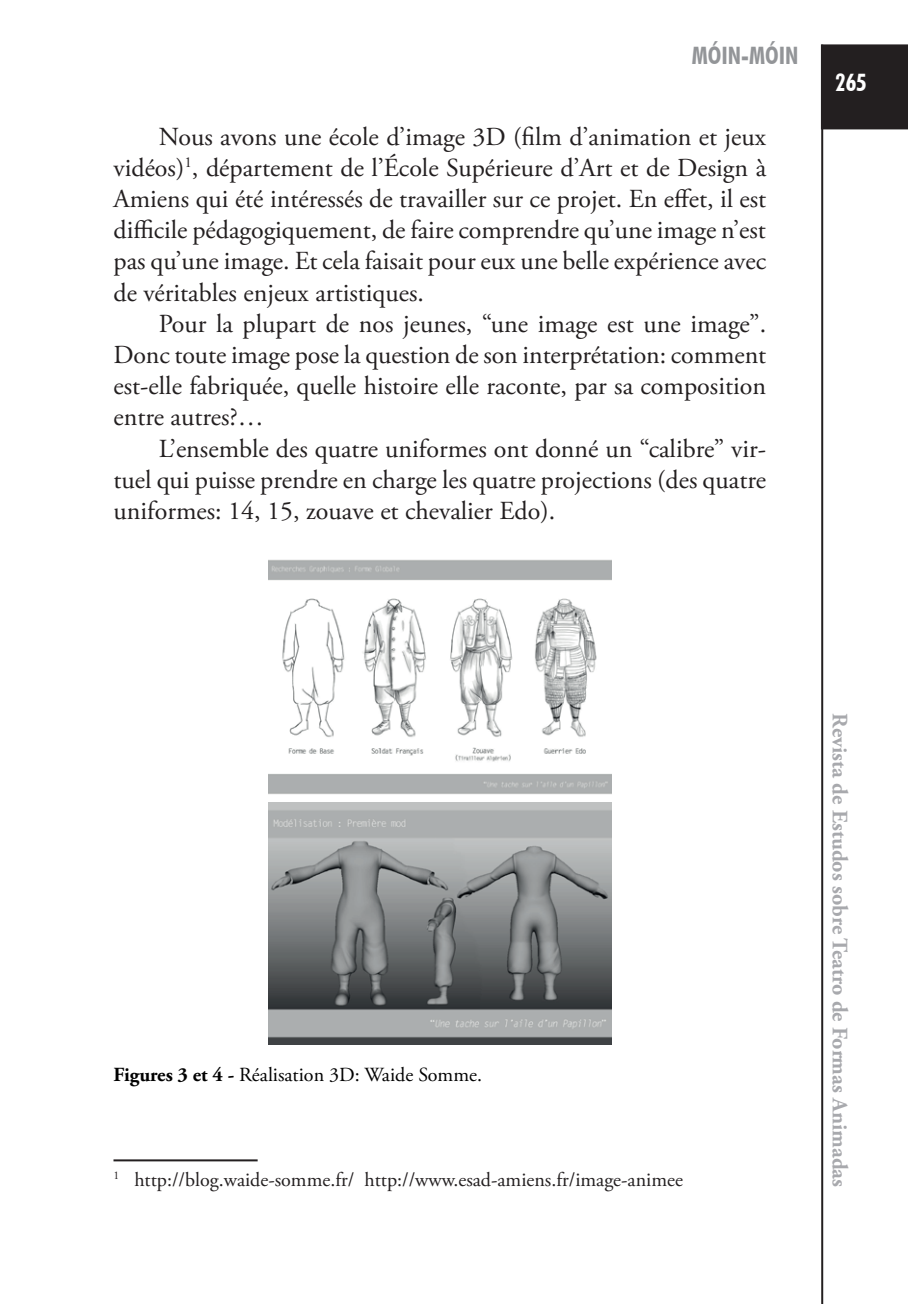
<style>
.page{position:relative;width:908px;height:1304px;background:#fff}
.page>*{position:absolute;margin:0;border:0;box-sizing:border-box;transform-origin:0 0}
.t1{font:26px/31.2px "Adobe Garamond Pro";color:#231f20;text-align:justify}
.t2{font:700 condensed 24px "Futura BT";color:#939598}
.t3{font:700 condensed 24px "Futura BT";color:#fff}
.t4{font:700 22px "Adobe Garamond Pro";color:#a8a9ad}
.t5{font:20px "Adobe Garamond Pro";color:#231f20}
.t6{font:20px "Adobe Garamond Pro";color:#000}
.s1{font-weight:700}
</style>
<div class="page">
<div style="left:821px;top:44px;width:86px;height:85px;background:#231f20"></div>
<hr style="left:820px;top:45px;width:2px;height:1259px;background:#231f20">
<img style="left:268px;top:559px;width:343px;height:235px">
<img style="left:268px;top:803px;width:342px;height:242px">
<hr style="left:113px;top:1159px;width:144px;height:2px;background:#231f20">
<p class="t2" style="left:691px;top:41px;width:108px">MÓIN-MÓIN</p>
<p class="t1" style="left:113px;top:122px;width:654px;text-indent:45px">Nous avons une école d’image 3D (film d’animation et jeux vidéos)<sup>1</sup>, département de l’École Supérieure d’Art et de Design à Amiens qui été intéressés de travailler sur ce projet. En effet, il est difficile pédagogiquement, de faire comprendre qu’une image n’est pas qu’une image. Et cela faisait pour eux une belle expérience avec de véritables enjeux artistiques.</p>
<p class="t1" style="left:113px;top:309px;width:654px;text-indent:45px">Pour la plupart de nos jeunes, “une image est une image”.<br>Donc toute image pose la question de son interprétation: comment est-elle fabriquée, quelle histoire elle raconte, par sa composition entre autres?…</p>
<p class="t1" style="left:113px;top:434px;width:653px;text-indent:45px">L’ensemble des quatre uniformes ont donné un “calibre” vir&shy;tuel qui puisse prendre en charge les quatre projections (des quatre uniformes: 14, 15, zouave et chevalier Edo).</p>
<p class="t3" style="left:834px;top:68px;width:33px">265</p>
<p class="t6" style="left:113px;top:1062px;width:370px"><span class="s1">Figures 3 et 4 -</span> Réalisation 3D: Waide Somme.</p>
<p class="t5" style="left:113px;top:1167px;width:570px"><sup>1</sup> http://blog.waide-somme.fr/ http://www.esad-amiens.fr/image-animee</p>
<p class="t4" style="left:852px;top:713px;width:475px;rotate:90deg">Revista de Estudos sobre Teatro de Formas Animadas</p>
</div>
